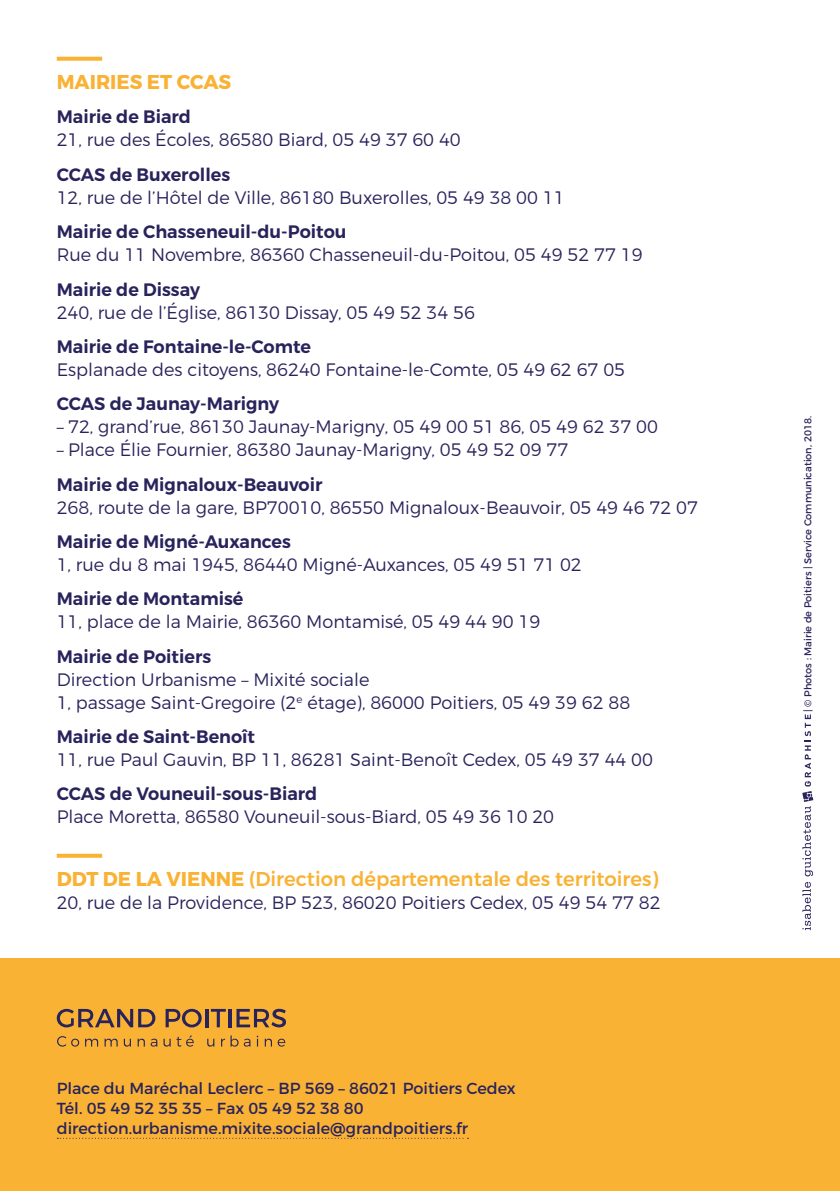
<style>
.page{position:relative;width:840px;height:1191px;background:#fff}
.page>*{position:absolute;margin:0;border:0;box-sizing:border-box;transform-origin:0 0}
.t1{font:500 20px "Montserrat";color:#f9b234}
.t2{font:700 20px "Montserrat";color:#f9b234}
.t3{font:300 18px/23px "Montserrat";color:#29235c}
.t4{font:600 18px "Montserrat";color:#29235c}
.t5{font:16px/20px "Montserrat";color:#29235c}
.t6{font:10px "Montserrat";color:#29235c}
.s1{font-weight:700}
</style>
<div class="page">
<div style="left:0;top:958px;width:839px;height:233px;background:#f9b234"></div>
<svg style="left:57px;top:1137px;width:411px;height:1px"></svg>
<svg style="left:57px;top:57px;width:45px;height:4px"></svg>
<svg style="left:57px;top:853px;width:45px;height:4px"></svg>
<svg style="left:802px;top:882px;width:8px;height:48px"></svg>
<svg style="left:802px;top:714px;width:10px;height:162px"></svg>
<svg style="left:57px;top:1008px;width:98px;height:19px"></svg>
<svg style="left:165px;top:1008px;width:36px;height:19px"></svg>
<hr style="left:205px;top:1009px;width:3px;height:18px;background:#29235c">
<svg style="left:211px;top:1009px;width:15px;height:18px"></svg>
<hr style="left:228px;top:1009px;width:3px;height:18px;background:#29235c">
<svg style="left:236px;top:1008px;width:50px;height:19px"></svg>
<svg style="left:57px;top:1036px;width:22px;height:10px"></svg>
<svg style="left:85px;top:1038px;width:13px;height:8px"></svg>
<svg style="left:104px;top:1038px;width:14px;height:8px"></svg>
<svg style="left:124px;top:1038px;width:7px;height:8px"></svg>
<svg style="left:137px;top:1038px;width:20px;height:8px"></svg>
<svg style="left:163px;top:1038px;width:7px;height:8px"></svg>
<svg style="left:176px;top:1035px;width:18px;height:11px"></svg>
<svg style="left:207px;top:1038px;width:7px;height:8px"></svg>
<svg style="left:221px;top:1035px;width:29px;height:11px"></svg>
<svg style="left:256px;top:1035px;width:2px;height:11px"></svg>
<svg style="left:264px;top:1038px;width:21px;height:8px"></svg>
<p class="t2" style="left:57px;top:70px;width:176px">MAIRIES ET CCAS</p>
<p class="t4" style="left:57px;top:106px;width:136px">Mairie de Biard</p>
<p class="t3" style="left:57px;top:128px;width:405px">21, rue des Écoles, 86580 Biard, 05 49 37 60 40</p>
<p class="t4" style="left:57px;top:163px;width:175px">CCAS de Buxerolles</p>
<p class="t3" style="left:57px;top:185px;width:509px">12, rue de l’Hôtel de Ville, 86180 Buxerolles, 05 49 38 00 11</p>
<p class="t4" style="left:57px;top:221px;width:291px">Mairie de Chasseneuil-du-Poitou</p>
<p class="t3" style="left:57px;top:243px;width:587px">Rue du 11 Novembre, 86360 Chasseneuil-du-Poitou, 05 49 52 77 19</p>
<p class="t4" style="left:57px;top:278px;width:145px">Mairie de Dissay</p>
<p class="t3" style="left:57px;top:300px;width:419px">240, rue de l’Église, 86130 Dissay, 05 49 52 34 56</p>
<p class="t4" style="left:57px;top:335px;width:256px">Mairie de Fontaine-le-Comte</p>
<p class="t3" style="left:57px;top:358px;width:569px">Esplanade des citoyens, 86240 Fontaine-le-Comte, 05 49 62 67 05</p>
<p class="t4" style="left:57px;top:393px;width:224px">CCAS de Jaunay-Marigny</p>
<p class="t3" style="left:57px;top:415px;width:602px">– 72, grand’rue, 86130 Jaunay-Marigny, 05 49 00 51 86, 05 49 62 37 00</p>
<p class="t3" style="left:57px;top:438px;width:512px">– Place Élie Fournier, 86380 Jaunay-Marigny, 05 49 52 09 77</p>
<p class="t4" style="left:57px;top:473px;width:267px">Mairie de Mignaloux-Beauvoir</p>
<p class="t3" style="left:57px;top:495px;width:642px">268, route de la gare, BP70010, 86550 Mignaloux-Beauvoir, 05 49 46 72 07</p>
<p class="t4" style="left:57px;top:530px;width:235px">Mairie de Migné-Auxances</p>
<p class="t3" style="left:57px;top:553px;width:526px">1, rue du 8 mai 1945, 86440 Migné-Auxances, 05 49 51 71 02</p>
<p class="t4" style="left:57px;top:588px;width:188px">Mairie de Montamisé</p>
<p class="t3" style="left:57px;top:610px;width:484px">11, place de la Mairie, 86360 Montamisé, 05 49 44 90 19</p>
<p class="t4" style="left:57px;top:645px;width:156px">Mairie de Poitiers</p>
<p class="t3" style="left:57px;top:667px;width:574px">Direction Urbanisme – Mixité sociale<br>1, passage Saint-Gregoire (2<sup>e</sup> étage), 86000 Poitiers, 05 49 39 62 88</p>
<p class="t4" style="left:57px;top:725px;width:200px">Mairie de Saint-Benoît</p>
<p class="t3" style="left:57px;top:748px;width:597px">11, rue Paul Gauvin, BP 11, 86281 Saint-Benoît Cedex, 05 49 37 44 00</p>
<p class="t4" style="left:57px;top:783px;width:262px">CCAS de Vouneuil-sous-Biard</p>
<p class="t3" style="left:57px;top:805px;width:498px">Place Moretta, 86580 Vouneuil-sous-Biard, 05 49 36 10 20</p>
<p class="t1" style="left:57px;top:866px;width:602px"><span class="s1">DDT DE LA VIENNE</span> (Direction départementale des territoires)</p>
<p class="t3" style="left:57px;top:891px;width:605px">20, rue de la Providence, BP 523, 86020 Poitiers Cedex, 05 49 54 77 82</p>
<p class="t5" style="left:57px;top:1078px;width:460px">Place du Maréchal Leclerc – BP 569 – 86021 Poitiers Cedex<br>Tél. 05 49 52 35 35 – Fax 05 49 52 38 80 direction.urbanisme.mixite.sociale@grandpoitiers.fr</p>
<p class="t6" style="left:801px;top:712px;width:297px;rotate:-90deg">| © Photos : Mairie de Poitiers | Service Communication, 2018.</p>
</div>
